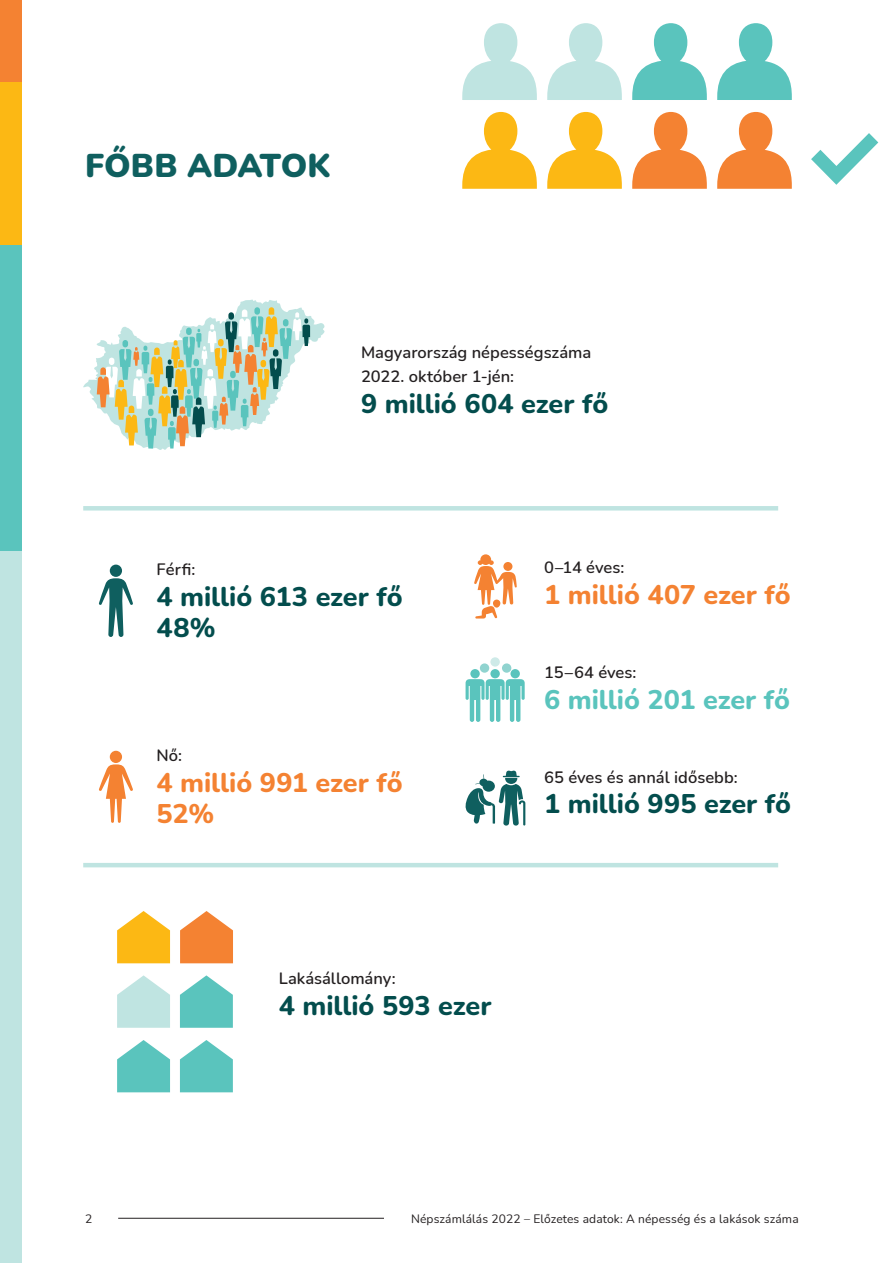
<style>
.page{position:relative;width:893px;height:1263px;background:#fff}
.page>*{position:absolute;margin:0;border:0;box-sizing:border-box;transform-origin:0 0}
.alcím_fekete{font:900 33px "Nunito";color:#0f5f5f}
.fejezet_lead{font:800 27px/30.9px "Nunito";letter-spacing:-.005em;color:#034d4d}
.fejezet_lead-2{font:800 27px/30.9px "Nunito";letter-spacing:-.005em;color:#f48232}
.fejezet_lead-3{font:800 27px "Nunito";letter-spacing:-.005em;color:#5ac4bd}
.fejezet_lead-4{font:600 16.5px/24px "Nunito";color:#231f20}
.t1{font:12px "Nunito";letter-spacing:.01em;color:#231f20}
</style>
<div class="page">
<hr style="left:118px;top:1218px;width:554px;height:1px;background:#231f20">
<div style="left:0;top:551px;width:21px;height:712px;background:#bfe4e1"></div>
<div style="left:0;top:0;width:21px;height:82px;background:#f48232"></div>
<div style="left:0;top:82px;width:21px;height:163px;background:#fcb814"></div>
<div style="left:0;top:245px;width:21px;height:306px;background:#5ac4bd"></div>
<div style="left:384px;top:1210px;width:415px;height:12px;background:#fff"></div>
<svg style="left:717px;top:112px;width:75px;height:77px"></svg>
<svg style="left:717px;top:23px;width:75px;height:77px"></svg>
<svg style="left:632px;top:112px;width:75px;height:77px"></svg>
<svg style="left:632px;top:23px;width:75px;height:77px"></svg>
<svg style="left:547px;top:112px;width:75px;height:77px"></svg>
<svg style="left:462px;top:112px;width:75px;height:77px"></svg>
<svg style="left:547px;top:23px;width:75px;height:77px"></svg>
<svg style="left:462px;top:23px;width:75px;height:77px"></svg>
<svg style="left:811px;top:133px;width:67px;height:52px"></svg>
<svg style="left:83px;top:299px;width:242px;height:151px"></svg>
<svg style="left:474px;top:554px;width:43px;height:64px"></svg>
<div style="left:470px;top:669px;width:10px;height:9px;background:#5ac4bd;border-radius:50%"></div>
<div style="left:480px;top:663px;width:9px;height:10px;background:#90d3cf;border-radius:50%"></div>
<div style="left:490px;top:657px;width:10px;height:10px;background:#ceeae8;border-radius:50%"></div>
<div style="left:502px;top:663px;width:9px;height:10px;background:#90d3cf;border-radius:50%"></div>
<div style="left:490px;top:669px;width:10px;height:9px;background:#5ac4bd;border-radius:50%"></div>
<svg style="left:466px;top:679px;width:59px;height:43px"></svg>
<div style="left:510px;top:669px;width:10px;height:9px;background:#5ac4bd;border-radius:50%"></div>
<svg style="left:465px;top:770px;width:60px;height:56px"></svg>
<div style="left:110px;top:565px;width:12px;height:12px;background:#0f5f5f;border-radius:50%"></div>
<svg style="left:99px;top:578px;width:34px;height:59px"></svg>
<div style="left:110px;top:751px;width:12px;height:12px;background:#f48232;border-radius:50%"></div>
<svg style="left:99px;top:764px;width:34px;height:59px"></svg>
<svg style="left:117px;top:911px;width:53px;height:52px"></svg>
<svg style="left:117px;top:1040px;width:53px;height:52px"></svg>
<svg style="left:117px;top:975px;width:53px;height:53px"></svg>
<svg style="left:180px;top:911px;width:53px;height:52px"></svg>
<svg style="left:180px;top:1040px;width:53px;height:52px"></svg>
<svg style="left:180px;top:975px;width:53px;height:53px"></svg>
<hr style="left:83px;top:863px;width:695px;height:4px;background:#bfe4e1">
<hr style="left:83px;top:506px;width:695px;height:4px;background:#bfe4e1">
<p class="alcím_fekete" style="left:85px;top:142px;width:247px">FŐBB ADATOK</p>
<p class="fejezet_lead-4" style="left:361px;top:339px;width:232px">Magyarország népességszáma<br>2022. október 1-jén:</p>
<p class="fejezet_lead" style="left:361px;top:387px;width:249px">9 millió 604 ezer fő</p>
<p class="fejezet_lead-4" style="left:156px;top:557px;width:40px">Férfi:</p>
<p class="fejezet_lead" style="left:156px;top:580px;width:248px">4 millió 613 ezer fő<br>48%</p>
<p class="fejezet_lead-4" style="left:156px;top:743px;width:27px">Nő:</p>
<p class="fejezet_lead-2" style="left:156px;top:766px;width:248px">4 millió 991 ezer fő<br>52%</p>
<p class="fejezet_lead-4" style="left:544px;top:555px;width:82px">0–14 éves:</p>
<p class="fejezet_lead-2" style="left:544px;top:578px;width:248px">1 millió 407 ezer fő</p>
<p class="fejezet_lead-4" style="left:544px;top:660px;width:94px">15–64 éves:</p>
<p class="fejezet_lead-3" style="left:544px;top:680px;width:247px">6 millió 201 ezer fő</p>
<p class="fejezet_lead-4" style="left:544px;top:764px;width:195px">65 éves és annál idősebb:</p>
<p class="fejezet_lead" style="left:544px;top:787px;width:248px">1 millió 995 ezer fő</p>
<p class="fejezet_lead-4" style="left:279px;top:965px;width:118px">Lakásállomány:</p>
<p class="fejezet_lead" style="left:279px;top:989px;width:214px">4 millió 593 ezer</p>
<p class="t1" style="left:85px;top:1210px;width:9px">2</p>
<p class="t1" style="left:411px;top:1210px;width:389px">Népszámlálás 2022 – Előzetes adatok: A népesség és a lakások száma</p>
</div>
